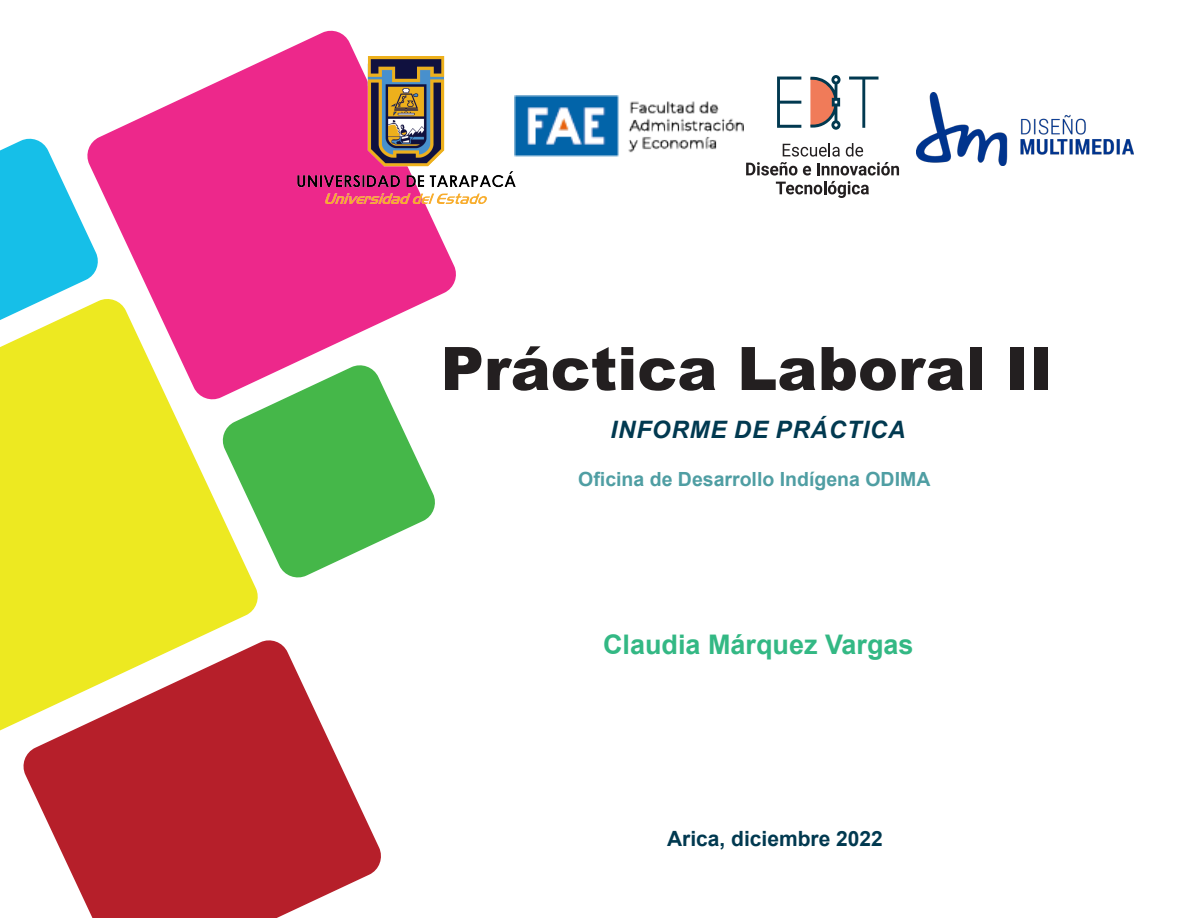
<style>
.page{position:relative;width:1188px;height:918px;background:#fff}
.page>*{position:absolute;margin:0;border:0;box-sizing:border-box;transform-origin:0 0}
.titulos_black{font:900 60px "Arial";color:#231f20}
.titulos_2{font:700 27px "Arial";color:#33b884}
.Subtitulos{font:italic 700 24px "Arial";letter-spacing:.035em;color:#013950}
.indice_destacar_pala{font:700 21px "Arial";color:#013950}
.indice_destacar_pala-2{font:700 19.5px "Arial";color:#4f9ea3}
</style>
<div class="page">
<svg style="left:0;top:138px;width:85px;height:158px"></svg>
<svg style="left:23px;top:640px;width:358px;height:278px;fill:#b61f2a"></svg>
<svg style="left:261px;top:402px;width:174px;height:176px;fill:#45b749"></svg>
<svg style="left:0;top:296px;width:261px;height:454px;fill:#ede921"></svg>
<svg style="left:85px;top:30px;width:371px;height:372px;fill:#ed288b"></svg>
<img style="left:916px;top:92px;width:218px;height:73px">
<img style="left:297px;top:56px;width:219px;height:148px">
<svg style="left:810px;top:75px;width:31px;height:55px"></svg>
<svg style="left:777px;top:77px;width:24px;height:51px"></svg>
<svg style="left:849px;top:77px;width:30px;height:51px"></svg>
<svg style="left:746px;top:143px;width:153px;height:55px"></svg>
<img style="left:514px;top:95px;width:229px;height:61px">
<p class="titulos_black" style="left:441px;top:325px;width:613px">Práctica Laboral II</p>
<p class="Subtitulos" style="left:611px;top:414px;width:296px">INFORME DE PRÁCTICA</p>
<p class="indice_destacar_pala-2" style="left:578px;top:465px;width:354px">Oficina de Desarrollo Indígena ODIMA</p>
<p class="titulos_2" style="left:603px;top:625px;width:312px">Claudia Márquez Vargas</p>
<p class="indice_destacar_pala" style="left:667px;top:824px;width:217px">Arica, diciembre 2022</p>
</div>
